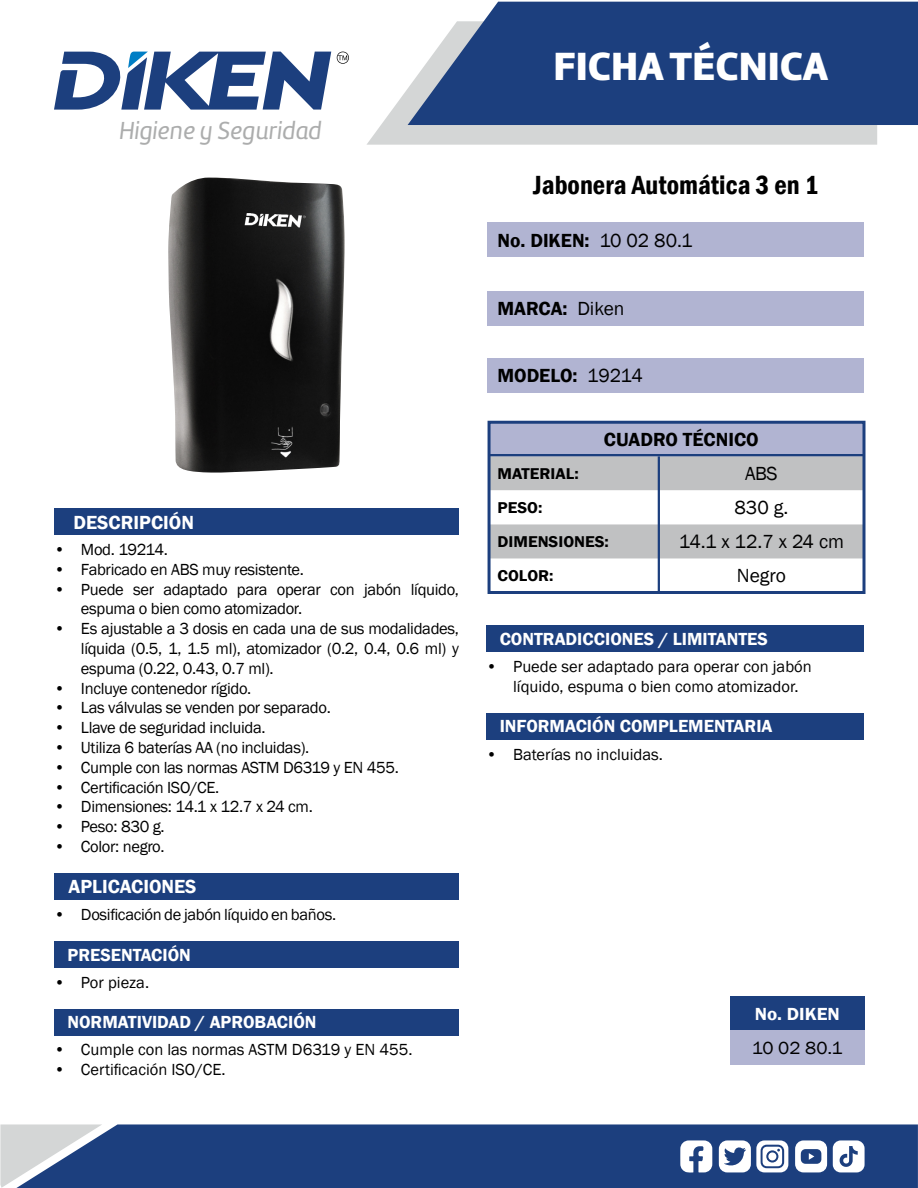
<style>
.page{position:relative;width:918px;height:1188px;background:#fff}
.page>*{position:absolute;margin:0;border:0;box-sizing:border-box;transform-origin:0 0}
.t1{font:40.8px "Amelia Basic Black";color:#fff}
.t2{font:600 condensed 27px "Franklin Gothic";color:#000}
.t3{font:25.5px "Amelia Basic Italic";color:#acadad}
.t4{font:600 19.5px "Franklin Gothic";color:#000}
.t5{font:19.5px "Franklin Gothic";color:#000}
.t6{font:600 19.5px "Franklin Gothic";color:#fff}
.t7{font:600 18px "Franklin Gothic";color:#fff}
.t8{font:600 18px "Franklin Gothic";color:#fff;scale:1.06 1}
.t9{font:18px "Franklin Gothic";color:#000;scale:1.06 1}
.t10{font:16.5px/19.8px "Franklin Gothic";letter-spacing:-.02em;color:#000}
.t11{font:16.5px/19.8px "Franklin Gothic";color:#000}
.t12{font:600 16.05px "Franklin Gothic";color:#000;scale:1.05 1}
.s1{font-weight:400}
</style>
<div class="page">
<svg style="left:367px;top:88px;width:510px;height:57px;background:#d8dada"></svg>
<svg style="left:408px;top:2px;width:510px;height:123px;background:#315089"></svg>
<div style="left:102px;top:1124px;width:816px;height:64px;background:#1c3f7e"></div>
<svg style="left:0;top:1124px;width:102px;height:64px;background:#99a6bd"></svg>
<svg style="left:680px;top:1140px;width:32px;height:33px"></svg>
<svg style="left:795px;top:1140px;width:32px;height:32px"></svg>
<svg style="left:719px;top:1140px;width:69px;height:32px"></svg>
<div style="left:768px;top:1152px;width:8px;height:8px;background:#fff;border-radius:50%"></div>
<svg style="left:833px;top:1140px;width:32px;height:32px"></svg>
<svg style="left:54px;top:51px;width:277px;height:59px"></svg>
<svg style="left:337px;top:52px;width:12px;height:12px"></svg>
<div style="left:489px;top:422px;width:375px;height:34px;background:#b1b4d2"></div>
<div style="left:488px;top:223px;width:376px;height:34px;background:#b1b4d2"></div>
<div style="left:488px;top:291px;width:376px;height:34px;background:#b1b4d2"></div>
<div style="left:488px;top:359px;width:376px;height:34px;background:#b1b4d2"></div>
<div style="left:486px;top:713px;width:378px;height:26px;background:#1c3f7e"></div>
<svg style="left:492px;top:456px;width:370px;height:134px"></svg>
<div style="left:730px;top:996px;width:134px;height:34px;background:#1c3f7e"></div>
<div style="left:730px;top:1030px;width:134px;height:34px;background:#b1b4d2"></div>
<hr style="left:658px;top:456px;width:2px;height:138px;background:#1c3f7e">
<hr style="left:489px;top:454px;width:375px;height:2px;background:#1c3f7e">
<div style="left:54px;top:508px;width:405px;height:27px;background:#1c3f7e"></div>
<div style="left:54px;top:873px;width:405px;height:27px;background:#1c3f7e"></div>
<div style="left:54px;top:941px;width:405px;height:27px;background:#1c3f7e"></div>
<div style="left:54px;top:1009px;width:405px;height:26px;background:#1c3f7e"></div>
<div style="left:486px;top:625px;width:378px;height:27px;background:#1c3f7e"></div>
<img style="left:168px;top:178px;width:177px;height:295px">
<div style="left:488px;top:421px;width:378px;height:173px;border:3px solid #1c3f7e"></div>
<h3 class="t3" style="left:119px;top:116px;width:204px">Higiene y Seguridad</h3>
<p class="t6" style="left:74px;top:510px;width:122px">DESCRIPCIÓN</p>
<p class="t10" style="left:54px;top:540px;width:115px">• Mod. 19214.</p>
<p class="t10" style="left:54px;top:560px;width:251px">• Fabricado en ABS muy resistente.</p>
<p class="t10" style="left:81px;top:580px;width:380px;text-indent:-27px">• Puede ser adaptado para operar con jabón líquido, espuma o bien como atomizador.</p>
<p class="t10" style="left:81px;top:619px;width:380px;text-align:justify;text-indent:-27px">• Es ajustable a 3 dosis en cada una de sus modalidades, líquida (0.5, 1, 1.5 ml), atomizador (0.2, 0.4, 0.6 ml) y espuma (0.22, 0.43, 0.7 ml).</p>
<p class="t10" style="left:54px;top:679px;width:199px">• Incluye contenedor rígido.</p>
<p class="t10" style="left:54px;top:698px;width:278px">• Las válvulas se venden por separado.</p>
<p class="t10" style="left:54px;top:718px;width:213px">• Llave de seguridad incluida.</p>
<p class="t10" style="left:54px;top:738px;width:257px">• Utiliza 6 baterías AA (no incluidas).</p>
<p class="t10" style="left:54px;top:758px;width:347px">• Cumple con las normas ASTM D6319 y EN 455.</p>
<p class="t10" style="left:54px;top:778px;width:167px">• Certificación ISO/CE.</p>
<p class="t10" style="left:54px;top:797px;width:260px">• Dimensiones: 14.1 x 12.7 x 24 cm.</p>
<p class="t10" style="left:54px;top:817px;width:112px">• Peso: 830 g.</p>
<p class="t10" style="left:54px;top:837px;width:112px">• Color: negro.</p>
<p class="t6" style="left:69px;top:875px;width:129px">APLICACIONES</p>
<p class="t10" style="left:54px;top:905px;width:284px">• Dosificación de jabón líquido en baños.</p>
<p class="t7" style="left:68px;top:944px;width:125px">PRESENTACIÓN</p>
<p class="t11" style="left:54px;top:973px;width:97px">• Por pieza.</p>
<p class="t7" style="left:68px;top:1011px;width:251px">NORMATIVIDAD / APROBACIÓN</p>
<p class="t11" style="left:54px;top:1040px;width:360px">• Cumple con las normas ASTM D6319 y EN 455.</p>
<p class="t11" style="left:54px;top:1060px;width:173px">• Certificación ISO/CE.</p>
<h1 class="t1" style="left:553px;top:41px;width:276px">FICHA TÉCNICA</h1>
<h2 class="t2" style="left:533px;top:167px;width:287px">Jabonera Automática 3 en 1</h2>
<p class="t4" style="left:497px;top:228px;width:197px">No. DIKEN: <span class="s1">10 02 80.1</span></p>
<p class="t4" style="left:497px;top:296px;width:129px">MARCA: <span class="s1">Diken</span></p>
<p class="t4" style="left:497px;top:364px;width:147px">MODELO: <span class="s1">19214</span></p>
<p class="t4" style="left:604px;top:428px;width:156px">CUADRO TÉCNICO</p>
<p class="t12" style="left:498px;top:464px;width:79px">MATERIAL:</p>
<p class="t5" style="left:745px;top:462px;width:34px">ABS</p>
<p class="t12" style="left:498px;top:498px;width:44px">PESO:</p>
<p class="t5" style="left:734px;top:496px;width:55px">830 g.</p>
<p class="t12" style="left:498px;top:532px;width:108px">DIMENSIONES:</p>
<p class="t5" style="left:679px;top:530px;width:167px">14.1 x 12.7 x 24 cm</p>
<p class="t12" style="left:498px;top:566px;width:55px">COLOR:</p>
<p class="t5" style="left:737px;top:564px;width:50px">Negro</p>
<p class="t7" style="left:500px;top:628px;width:270px">CONTRADICCIONES / LIMITANTES</p>
<p class="t11" style="left:513px;top:657px;width:300px;text-indent:-27px">• Puede ser adaptado para operar con jabón líquido, espuma o bien como atomizador.</p>
<p class="t7" style="left:500px;top:715px;width:274px">INFORMACIÓN COMPLEMENTARIA</p>
<p class="t11" style="left:486px;top:744px;width:178px">• Baterías no incluidas.</p>
<p class="t8" style="left:755px;top:1003px;width:82px">No. DIKEN</p>
<p class="t9" style="left:752px;top:1037px;width:87px">10 02 80.1</p>
</div>
